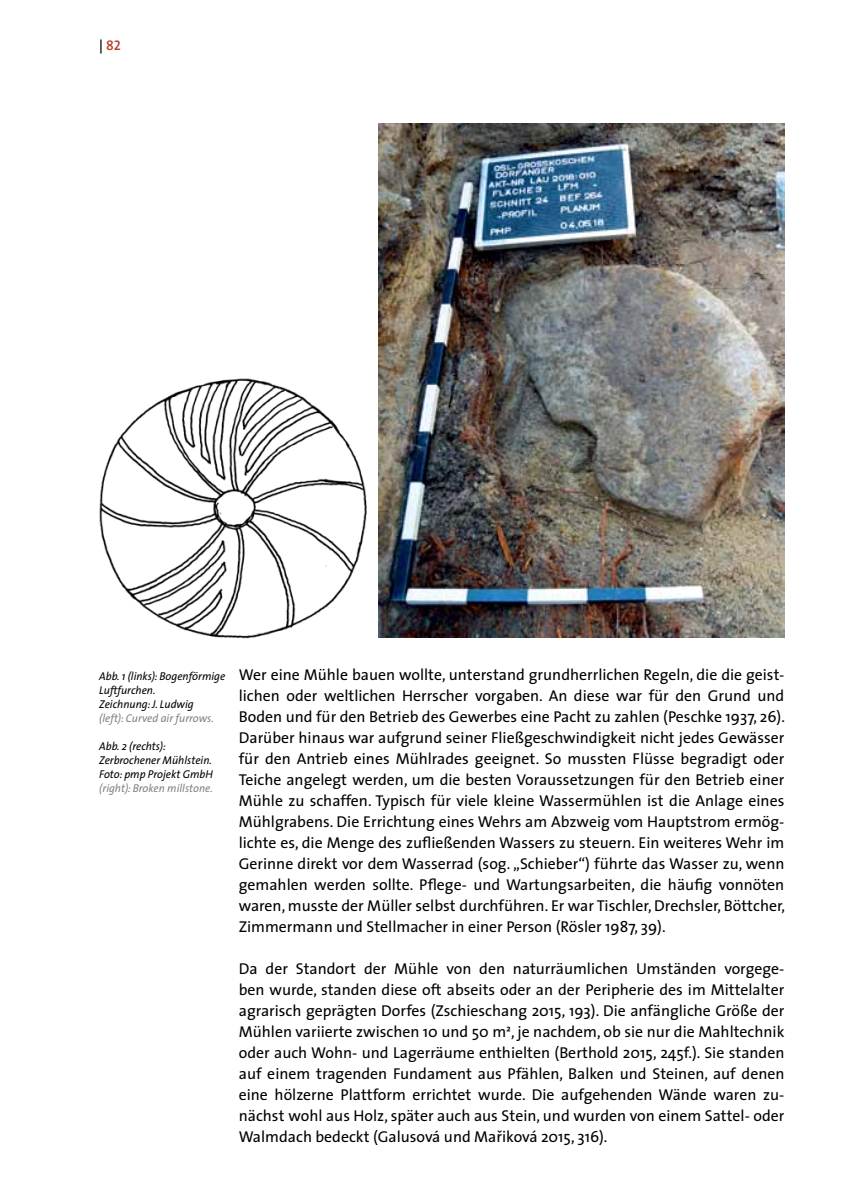
<style>
.page{position:relative;width:844px;height:1191px;background:#fff}
.page>*{position:absolute;margin:0;border:0;box-sizing:border-box;transform-origin:0 0}
.t1{font:15.75px/21px "The Sans";color:#000;text-align:justify}
.t2{font:14px "The Sans Semi Bold Caps";color:#b93f2e}
.t3{font:italic 11.38px/14px "The Sans";color:#000;scale:.96 1}
.t4{font:italic 11.38px "The Sans";color:#808285;scale:.96 1}
.s1{color:#000}
.s2{font-family:"The Sans B W5 Plain"}
</style>
<div class="page">
<img style="left:99px;top:378px;width:268px;height:261px">
<img style="left:378px;top:123px;width:406px;height:515px">
<p class="t2" style="left:99px;top:33px;width:23px"><span class="s1">|</span> 82</p>
<p class="t3" style="left:99px;top:668px;width:133px">Abb. 1 (links): Bogenförmige<br>Luftfurchen.<br>Zeichnung: J. Ludwig</p>
<p class="t4" style="left:99px;top:708px;width:121px">(left): Curved air furrows.</p>
<p class="t3" style="left:99px;top:738px;width:120px">Abb. 2 (rechts):<br>Zerbrochener Mühlstein.<br>Foto: pmp Projekt GmbH</p>
<p class="t4" style="left:99px;top:778px;width:120px">(right): Broken millstone.</p>
<p class="t1" style="left:239px;top:663px;width:547px">Wer eine Mühle bauen wollte, unterstand grundherrlichen Regeln, die die geist&shy;lichen oder weltlichen Herrscher vorgaben. An diese war für den Grund und Boden und für den Betrieb des Gewerbes eine Pacht zu zahlen (Peschke 1937, 26).<br>Darüber hinaus war aufgrund seiner Fließgeschwindigkeit nicht jedes Gewässer für den Antrieb eines Mühlrades geeignet. So mussten Flüsse begradigt oder Teiche angelegt werden, um die besten Voraussetzungen für den Betrieb einer Mühle zu schaffen. Typisch für viele kleine Wassermühlen ist die Anlage eines Mühlgrabens. Die Errichtung eines Wehrs am Abzweig vom Hauptstrom ermög&shy;lichte es, die Menge des zufließenden Wassers zu steuern. Ein weiteres Wehr im Gerinne direkt vor dem Wasserrad (sog. „Schieber“) führte das Wasser zu, wenn gemahlen werden sollte. Pflege- und Wartungsarbeiten, die häufig vonnöten waren, musste der Müller selbst durchführen. Er war Tischler, Drechsler, Böttcher, Zimmermann und Stellmacher in einer Person (Rösler 1987, 39).</p>
<p class="t1" style="left:239px;top:957px;width:547px">Da der Standort der Mühle von den naturräumlichen Umständen vorgege&shy;ben wurde, standen diese oft abseits oder an der Peripherie des im Mittelalter agrarisch geprägten Dorfes (Zschieschang 2015, 193). Die anfängliche Größe der Mühlen variierte zwischen 10 und 50 m<span class="s2">²</span>, je nachdem, ob sie nur die Mahltechnik oder auch Wohn- und Lagerräume enthielten (Berthold 2015, 245f.). Sie standen auf einem tragenden Fundament aus Pfählen, Balken und Steinen, auf denen eine hölzerne Plattform errichtet wurde. Die aufgehenden Wände waren zu&shy;nächst wohl aus Holz, später auch aus Stein, und wurden von einem Sattel- oder Walmdach bedeckt (Galusová und <span class="s2">Mařiková</span> 2015, 316).</p>
</div>
